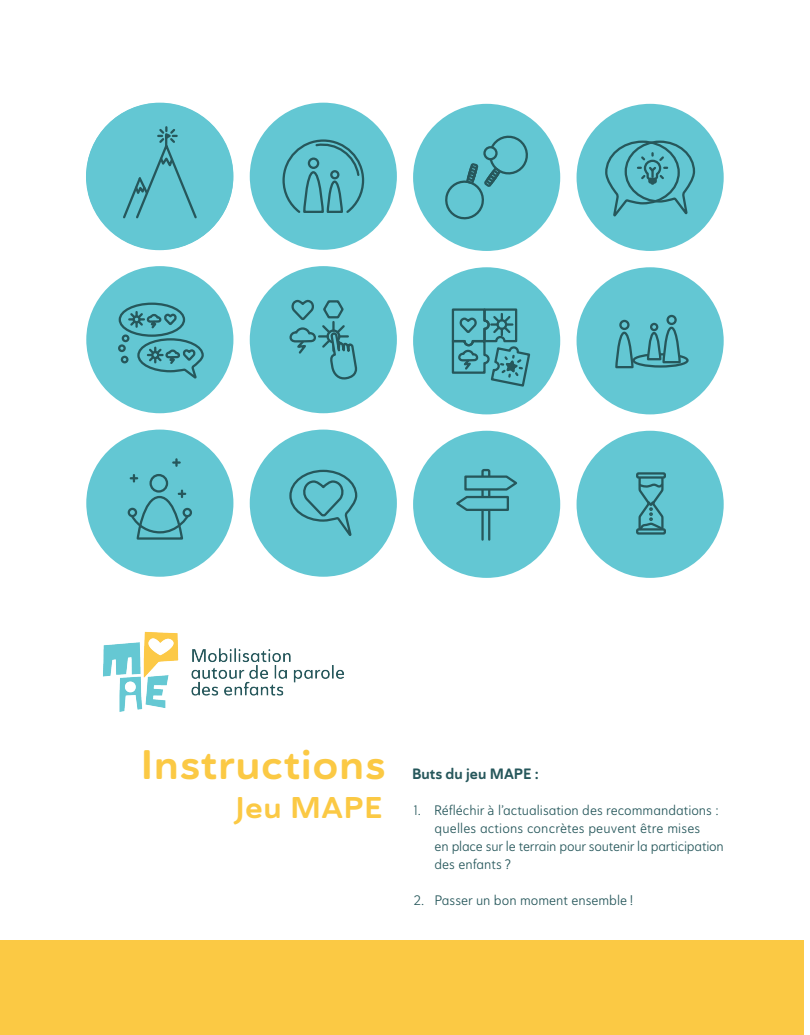
<style>
.page{position:relative;width:810px;height:1035px;background:#fff}
.page>*{position:absolute;margin:0;border:0;box-sizing:border-box;transform-origin:0 0}
.T1{font:700 expanded 41.25px "Haboro Soft";letter-spacing:.015em;color:#fbc944}
.T2__non-align{font:700 expanded 30px "Haboro Soft";letter-spacing:.015em;color:#fbc944}
.T3{font:15px "Haboro Soft Nor Bol";color:#26575b}
.t1{font:13.75px/18px "Haboro Soft Nor Boo";color:#26575b}
</style>
<div class="page">
<div style="left:86px;top:103px;width:147px;height:147px;background:#63c7d3;border-radius:50%"></div>
<svg style="left:123px;top:127px;width:74px;height:92px"></svg>
<div style="left:250px;top:103px;width:147px;height:147px;background:#63c7d3;border-radius:50%"></div>
<svg style="left:282px;top:139px;width:83px;height:74px"></svg>
<div style="left:86px;top:266px;width:147px;height:147px;background:#63c7d3;border-radius:50%"></div>
<div style="left:122px;top:334px;width:7px;height:8px;border:2px solid #26575b;border-radius:50%"></div>
<div style="left:118px;top:344px;width:8px;height:8px;border:2px solid #26575b;border-radius:50%"></div>
<div style="left:121px;top:356px;width:8px;height:7px;border:2px solid #26575b;border-radius:50%"></div>
<svg style="left:137px;top:338px;width:67px;height:41px"></svg>
<div style="left:119px;top:303px;width:66px;height:34px;border:2px solid #26575b;border-radius:50%"></div>
<svg style="left:128px;top:311px;width:51px;height:19px"></svg>
<div style="left:250px;top:266px;width:147px;height:147px;background:#63c7d3;border-radius:50%"></div>
<svg style="left:288px;top:298px;width:109px;height:116px"></svg>
<div style="left:86px;top:430px;width:147px;height:147px;background:#63c7d3;border-radius:50%"></div>
<div style="left:149px;top:474px;width:19px;height:19px;border:2px solid #26575b;border-radius:50%"></div>
<div style="left:128px;top:508px;width:9px;height:9px;border:2px solid #26575b;border-radius:50%"></div>
<div style="left:183px;top:508px;width:9px;height:9px;border:2px solid #26575b;border-radius:50%"></div>
<svg style="left:131px;top:475px;width:6px;height:6px"></svg>
<svg style="left:173px;top:459px;width:7px;height:7px"></svg>
<svg style="left:129px;top:491px;width:62px;height:49px"></svg>
<div style="left:250px;top:430px;width:147px;height:147px;background:#63c7d3;border-radius:50%"></div>
<svg style="left:289px;top:469px;width:69px;height:67px"></svg>
<div style="left:413px;top:104px;width:147px;height:147px;background:#63c7d3;border-radius:50%"></div>
<svg style="left:445px;top:135px;width:83px;height:85px"></svg>
<svg style="left:485px;top:147px;width:11px;height:12px"></svg>
<div style="left:483px;top:146px;width:15px;height:14px;border:2px solid #26575b;border-radius:50%"></div>
<div style="left:577px;top:104px;width:147px;height:147px;background:#63c7d3;border-radius:50%"></div>
<svg style="left:605px;top:140px;width:91px;height:77px"></svg>
<div style="left:413px;top:267px;width:147px;height:147px;background:#63c7d3;border-radius:50%"></div>
<svg style="left:451px;top:308px;width:80px;height:79px"></svg>
<div style="left:577px;top:267px;width:147px;height:147px;background:#63c7d3;border-radius:50%"></div>
<div style="left:632px;top:353px;width:57px;height:15px;border:2px solid #26575b;border-radius:50%"></div>
<div style="left:619px;top:320px;width:11px;height:10px;border:2px solid #26575b;border-radius:50%"></div>
<svg style="left:615px;top:331px;width:20px;height:38px"></svg>
<div style="left:666px;top:315px;width:11px;height:10px;border:2px solid #26575b;border-radius:50%"></div>
<div style="left:650px;top:323px;width:8px;height:8px;border:2px solid #26575b;border-radius:50%"></div>
<svg style="left:646px;top:324px;width:36px;height:40px"></svg>
<div style="left:413px;top:431px;width:147px;height:147px;background:#63c7d3;border-radius:50%"></div>
<svg style="left:456px;top:469px;width:61px;height:72px"></svg>
<div style="left:577px;top:431px;width:147px;height:147px;background:#63c7d3;border-radius:50%"></div>
<div style="left:636px;top:472px;width:30px;height:7px;border:2px solid #26575b"></div>
<div style="left:636px;top:528px;width:30px;height:7px;border:2px solid #26575b"></div>
<svg style="left:637px;top:473px;width:28px;height:61px"></svg>
<div style="left:0;top:941px;width:804px;height:94px;background:#fbc944"></div>
<img style="left:103px;top:631px;width:241px;height:81px">
<p class="T1" style="left:140px;top:737px;width:247px">Instructions</p>
<p class="T2__non-align" style="left:235px;top:788px;width:149px">Jeu MAPE</p>
<p class="T3" style="left:412px;top:763px;width:128px">Buts du jeu MAPE :</p>
<p class="t1" style="left:435px;top:801px;width:291px;text-indent:-21px">1. Réfléchir à l’actualisation des recommandations : quelles actions concrètes peuvent être mises<br>en place sur le terrain pour soutenir la participation des enfants ?</p>
<p class="t1" style="left:414px;top:891px;width:221px">2. Passer un bon moment ensemble !</p>
</div>
